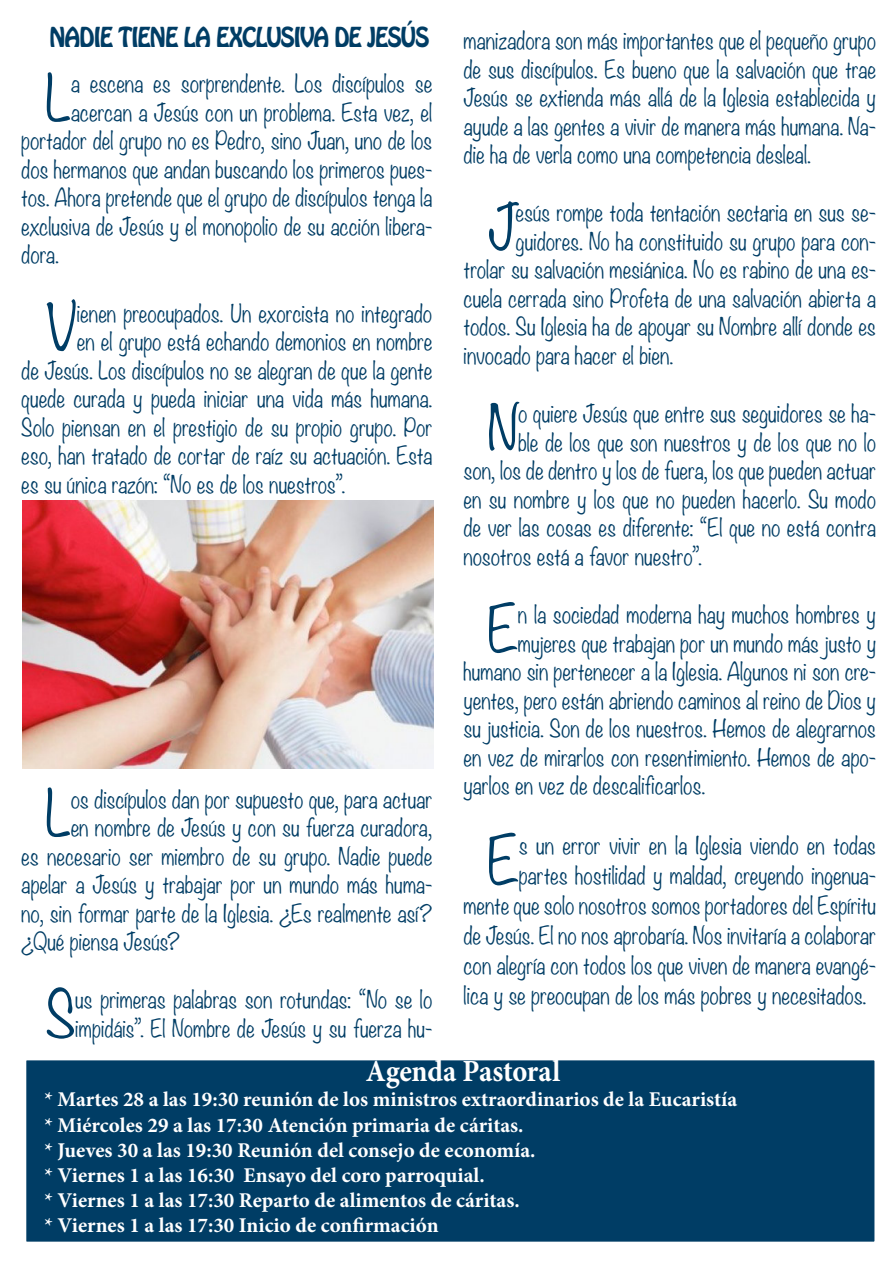
<style>
.page{position:relative;width:893px;height:1263px;background:#fff}
.page>*{position:absolute;margin:0;border:0;box-sizing:border-box;transform-origin:0 0}
.Comentario{font:300 59.4px "Noteworthy";color:#003d65;scale:.93 1}
.Comentario-2{font:300 57.45px "Noteworthy";color:#003d65;scale:.93 1}
.Texto_bíblico{font:700 30.75px "Minion Pro";letter-spacing:-.01em;color:#fff;scale:.93 1}
.TITULO_COMENTARIO{font:24.3px "Hobo Std";letter-spacing:-.045em;color:#003d65;scale:.93 1}
.Comentario-3{font:300 21.9px/28.5px "Noteworthy";color:#003d65;scale:.93 1}
.t1{font:700 21px "Minion Pro";color:#fff}
</style>
<div class="page">
<img style="left:22px;top:501px;width:412px;height:267px">
<div style="left:26px;top:1059px;width:849px;height:183px;background:#003d65"></div>
<div style="left:25px;top:1059px;width:851px;height:184px;border:2px solid #fff"></div>
<p class="TITULO_COMENTARIO" style="left:49px;top:20px;width:410px">NADIE TIENE LA EXCLUSIVA DE JESÚS</p>
<p class="Comentario-2" style="left:45px;top:48px;width:29px">L</p>
<p class="Comentario-3" style="left:71px;top:69px;width:390px">a escena es sorprendente. Los discípulos se</p>
<p class="Comentario-3" style="left:71px;top:97px;width:390px">acercan a Jesús con un problema. Esta vez, el</p>
<p class="Comentario-3" style="left:21px;top:126px;width:443px">portador del grupo no es Pedro, sino Juan, uno de los</p>
<p class="Comentario-3" style="left:21px;top:154px;width:443px">dos hermanos que andan buscando los primeros pues-</p>
<p class="Comentario-3" style="left:21px;top:183px;width:443px">tos. Ahora pretende que el grupo de discípulos tenga la</p>
<p class="Comentario-3" style="left:21px;top:211px;width:443px">exclusiva de Jesús y el monopolio de su acción libera-</p>
<p class="Comentario-3" style="left:21px;top:240px;width:42px">dora.</p>
<p class="Comentario-2" style="left:45px;top:277px;width:35px">V</p>
<p class="Comentario-3" style="left:77px;top:298px;width:384px">ienen preocupados. Un exorcista no integrado</p>
<p class="Comentario-3" style="left:77px;top:327px;width:384px">en el grupo está echando demonios en nombre</p>
<p class="Comentario-3" style="left:21px;top:355px;width:443px">de Jesús. Los discípulos no se alegran de que la gente</p>
<p class="Comentario-3" style="left:21px;top:384px;width:443px">quede curada y pueda iniciar una vida más humana.</p>
<p class="Comentario-3" style="left:21px;top:412px;width:443px">Solo piensan en el prestigio de su propio grupo. Por</p>
<p class="Comentario-3" style="left:21px;top:441px;width:443px">eso, han tratado de cortar de raíz su actuación. Esta</p>
<p class="Comentario-3" style="left:21px;top:469px;width:350px">es su única razón: “No es de los nuestros”.</p>
<p class="Comentario-2" style="left:45px;top:763px;width:29px">L</p>
<p class="Comentario-3" style="left:71px;top:784px;width:390px">os discípulos dan por supuesto que, para actuar</p>
<p class="Comentario-3" style="left:71px;top:813px;width:390px">en nombre de Jesús y con su fuerza curadora,</p>
<p class="Comentario-3" style="left:21px;top:841px;width:443px">es necesario ser miembro de su grupo. Nadie puede</p>
<p class="Comentario-3" style="left:21px;top:870px;width:443px">apelar a Jesús y trabajar por un mundo más huma-</p>
<p class="Comentario-3" style="left:21px;top:898px;width:443px">no, sin formar parte de la Iglesia. ¿Es realmente así?</p>
<p class="Comentario-3" style="left:21px;top:927px;width:172px">¿Qué piensa Jesús?</p>
<p class="Comentario-2" style="left:45px;top:964px;width:34px">S</p>
<p class="Comentario-3" style="left:75px;top:985px;width:385px">us primeras palabras son rotundas: “No se lo impidáis”. El Nombre de Jesús y su fuerza hu-</p>
<p class="Comentario-3" style="left:463px;top:26px;width:445px;text-align:justify">manizadora son más importantes que el pequeño grupo de sus discípulos. Es bueno que la salvación que trae Jesús se extienda más allá de la Iglesia establecida y ayude a las gentes a vivir de manera más humana. Na&shy;die ha de verla como una competencia desleal.</p>
<p class="Comentario-2" style="left:488px;top:177px;width:32px">J</p>
<p class="Comentario-3" style="left:516px;top:198px;width:389px">esús rompe toda tentación sectaria en sus se-</p>
<p class="Comentario-3" style="left:516px;top:226px;width:389px">guidores. No ha constituido su grupo para con-</p>
<p class="Comentario-3" style="left:463px;top:255px;width:445px">trolar su salvación mesiánica. No es rabino de una es-</p>
<p class="Comentario-3" style="left:463px;top:283px;width:445px">cuela cerrada sino Profeta de una salvación abierta a</p>
<p class="Comentario-3" style="left:463px;top:312px;width:445px">todos. Su Iglesia ha de apoyar su Nombre allí donde es</p>
<p class="Comentario-3" style="left:463px;top:340px;width:227px">invocado para hacer el bien.</p>
<p class="Comentario-2" style="left:488px;top:378px;width:34px">N</p>
<p class="Comentario-3" style="left:518px;top:399px;width:386px">o quiere Jesús que entre sus seguidores se ha-</p>
<p class="Comentario-3" style="left:518px;top:427px;width:386px">ble de los que son nuestros y de los que no lo</p>
<p class="Comentario-3" style="left:463px;top:456px;width:445px">son, los de dentro y los de fuera, los que pueden actuar</p>
<p class="Comentario-3" style="left:463px;top:484px;width:445px">en su nombre y los que no pueden hacerlo. Su modo</p>
<p class="Comentario-3" style="left:463px;top:513px;width:445px">de ver las cosas es diferente: “El que no está contra</p>
<p class="Comentario-3" style="left:463px;top:541px;width:258px">nosotros está a favor nuestro”.</p>
<p class="Comentario-2" style="left:487px;top:578px;width:35px">E</p>
<p class="Comentario-3" style="left:518px;top:599px;width:386px">n la sociedad moderna hay muchos hombres y</p>
<p class="Comentario-3" style="left:518px;top:628px;width:386px">mujeres que trabajan por un mundo más justo y</p>
<p class="Comentario-3" style="left:463px;top:656px;width:445px">humano sin pertenecer a la Iglesia. Algunos ni son cre-</p>
<p class="Comentario-3" style="left:463px;top:685px;width:445px">yentes, pero están abriendo caminos al reino de Dios y</p>
<p class="Comentario-3" style="left:463px;top:713px;width:445px">su justicia. Son de los nuestros. Hemos de alegrarnos</p>
<p class="Comentario-3" style="left:463px;top:742px;width:445px">en vez de mirarlos con resentimiento. Hemos de apo-</p>
<p class="Comentario-3" style="left:463px;top:770px;width:261px">yarlos en vez de descalificarlos.</p>
<p class="Comentario" style="left:487px;top:808px;width:36px">E</p>
<p class="Comentario-3" style="left:519px;top:830px;width:385px">s un error vivir en la Iglesia viendo en todas</p>
<p class="Comentario-3" style="left:519px;top:860px;width:385px">partes hostilidad y maldad, creyendo ingenua-</p>
<p class="Comentario-3" style="left:463px;top:890px;width:445px">mente que solo nosotros somos portadores del Espíritu</p>
<p class="Comentario-3" style="left:463px;top:920px;width:445px">de Jesús. El no nos aprobaría. Nos invitaría a colaborar</p>
<p class="Comentario-3" style="left:463px;top:950px;width:445px">con alegría con todos los que viven de manera evangé-</p>
<p class="Comentario-3" style="left:463px;top:980px;width:435px">lica y se preocupan de los más pobres y necesitados.</p>
<p class="Texto_bíblico" style="left:366px;top:1049px;width:211px">Agenda Pastoral</p>
<p class="t1" style="left:45px;top:1085px;width:694px">* Martes 28 a las 19:30 reunión de los ministros extraordinarios de la Eucaristía</p>
<p class="t1" style="left:45px;top:1110px;width:481px">* Miércoles 29 a las 17:30 Atención primaria de cáritas.</p>
<p class="t1" style="left:45px;top:1135px;width:493px">* Jueves 30 a las 19:30 Reunión del consejo de economía.</p>
<p class="t1" style="left:45px;top:1160px;width:442px">* Viernes 1 a las 16:30 Ensayo del coro parroquial.</p>
<p class="t1" style="left:45px;top:1185px;width:477px">* Viernes 1 a las 17:30 Reparto de alimentos de cáritas.</p>
<p class="t1" style="left:45px;top:1211px;width:396px">* Viernes 1 a las 17:30 Inicio de confirmación</p>
</div>
